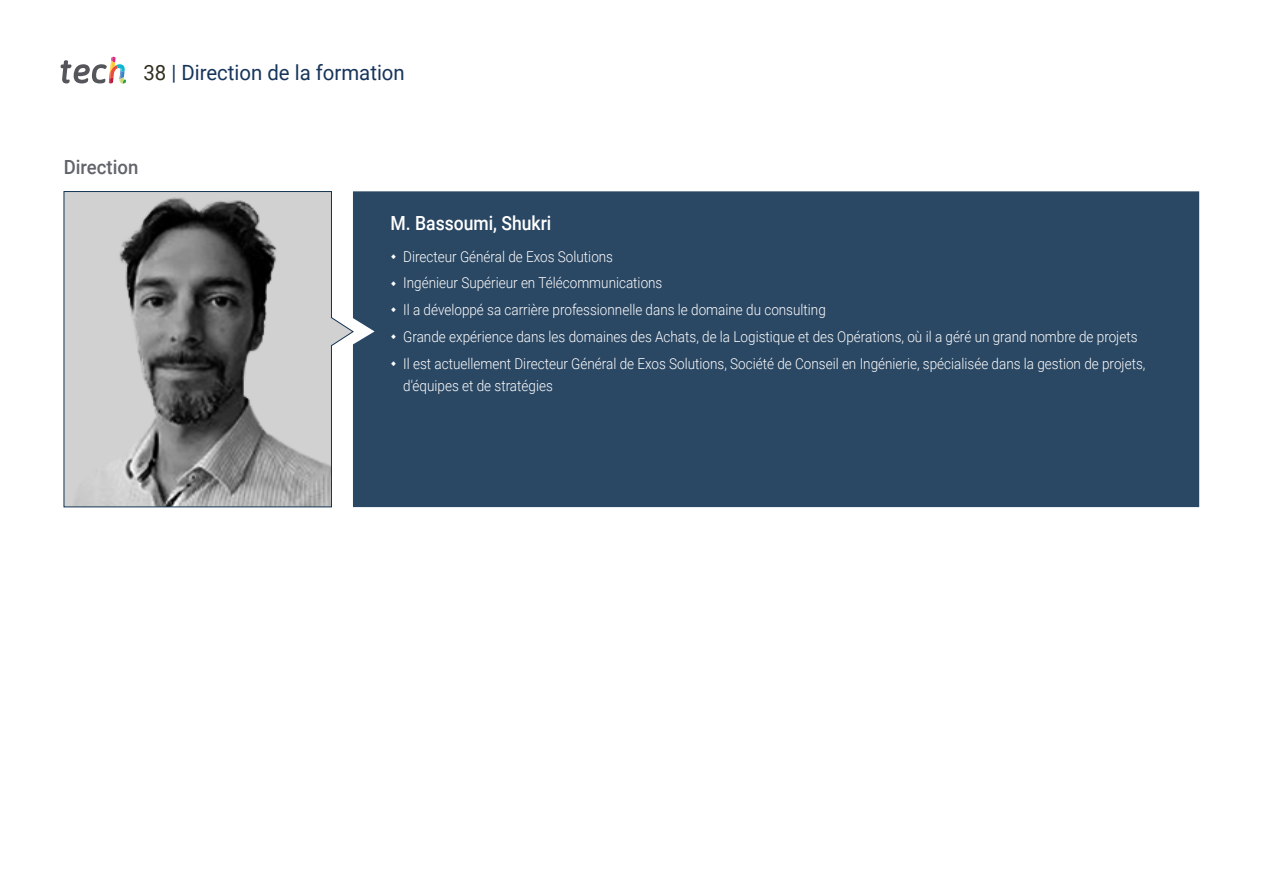
<style>
.page{position:relative;width:1263px;height:893px;background:#fff}
.page>*{position:absolute;margin:0;border:0;box-sizing:border-box;transform-origin:0 0}
.t1{font:21px "Roboto";color:#17355b}
.t2{font:500 19.5px "Roboto";color:#fff;scale:.9 1}
.t3{font:500 19.5px "Roboto";color:#61646a;scale:.95 1}
.t4{font:300 15px/26.7px "Roboto";color:#fff;scale:.9 1}
.s1{color:#312e20}
</style>
<div class="page">
<svg style="left:61px;top:57px;width:65px;height:27px"></svg>
<div style="left:354px;top:191px;width:845px;height:316px;background:#2a4763"></div>
<svg style="left:64px;top:191px;width:290px;height:316px"></svg>
<svg style="left:391px;top:254px;width:5px;height:5px"></svg>
<svg style="left:391px;top:281px;width:5px;height:5px"></svg>
<svg style="left:391px;top:307px;width:5px;height:5px"></svg>
<svg style="left:391px;top:334px;width:5px;height:5px"></svg>
<svg style="left:391px;top:361px;width:5px;height:5px"></svg>
<h1 class="t1" style="left:144px;top:57px;width:263px"><span class="s1">38</span> | Direction de la formation</h1>
<h2 class="t3" style="left:64px;top:154px;width:80px">Direction</h2>
<h2 class="t2" style="left:390px;top:209px;width:180px">M. Bassoumi, Shukri</h2>
<p class="t4" style="left:403px;top:242px;width:826px">Directeur Général de Exos Solutions<br>Ingénieur Supérieur en Télécommunications<br>Il a développé sa carrière professionnelle dans le domaine du consulting<br>Grande expérience dans les domaines des Achats, de la Logistique et des Opérations, où il a géré un grand nombre de projets Il est actuellement Directeur Général de Exos Solutions, Société de Conseil en Ingénierie, spécialisée dans la gestion de projets,</p>
<p class="t4" style="left:403px;top:372px;width:168px">d'équipes et de stratégies</p>
</div>
